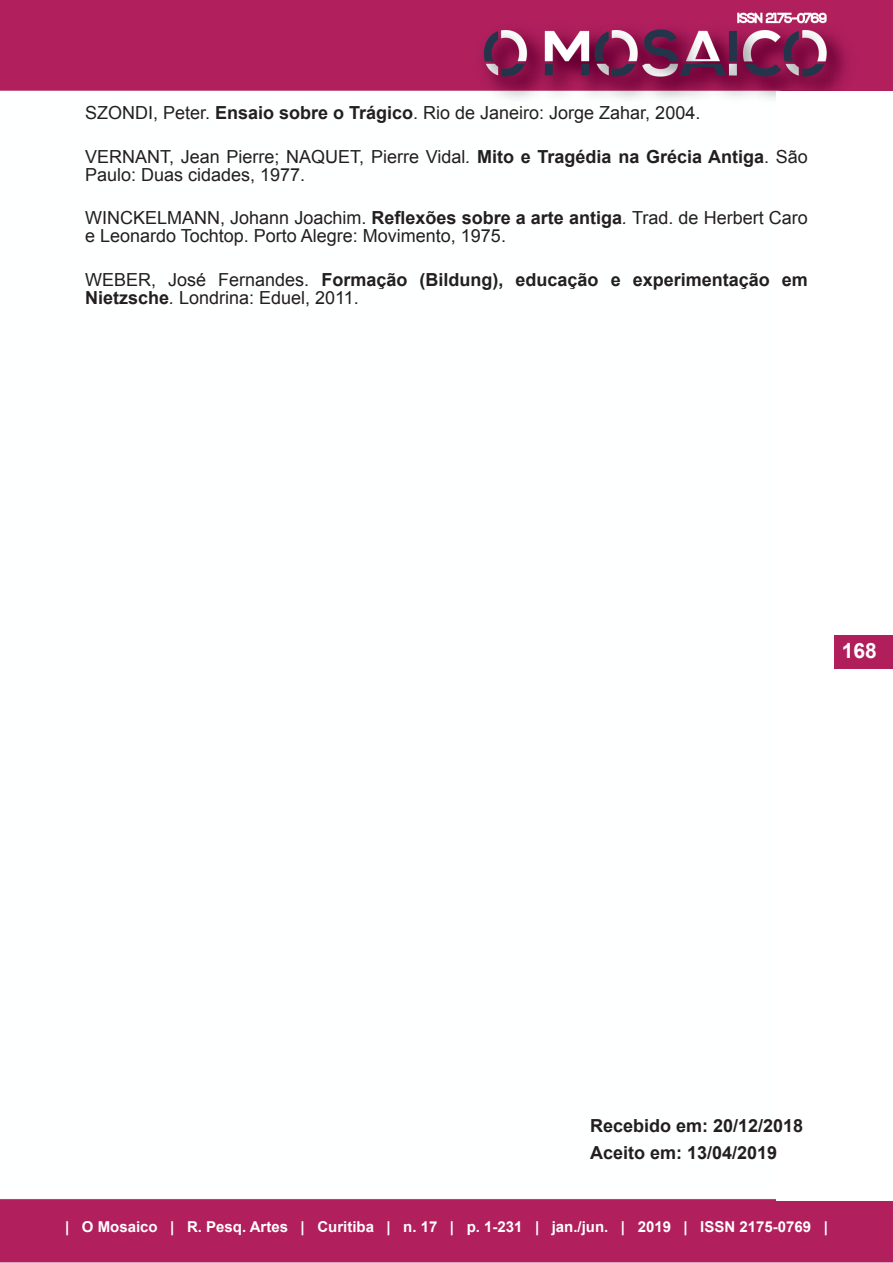
<style>
.page{position:relative;width:893px;height:1263px;background:#fff}
.page>*{position:absolute;margin:0;border:0;box-sizing:border-box;transform-origin:0 0}
.t1{font:700 21px "Arial";color:#fff}
.referencias{font:18px/18px "Arial";color:#231f20}
.referencias-2{font:700 18px/18px "Arial";color:#231f20}
.Título_3{font:700 18px "Arial";color:#231f20}
.t2{font:700 15px "Arial";color:#fff}
.s1{font-weight:700}
.s2{font-style:italic}
.s3{font-weight:400}
.s4{font-weight:400;font-style:italic}
</style>
<div class="page">
<img style="left:0;top:0;width:893px;height:1263px">
<div style="left:777px;top:92px;width:116px;height:1109px;background:#fff"></div>
<div style="left:834px;top:635px;width:59px;height:33px;background:#b01f5c"></div>
<p class="referencias" style="left:85px;top:104px;width:617px">SZONDI, Peter. <span class="s1">Ensaio sobre o Trágico</span>. Rio de Janeiro: Jorge Zahar, 2004.</p>
<p class="referencias" style="left:85px;top:148px;width:724px">VERNANT, Jean Pierre; NAQUET, Pierre Vidal<span class="s2">.</span> <span class="s1">Mito e Tragédia na Grécia Antiga</span>. São<br>Paulo: Duas cidades, 1977.</p>
<p class="referencias" style="left:85px;top:209px;width:724px">WINCKELMANN, Johann Joachim. <span class="s1">Reflexões sobre a arte antiga</span><span class="s2">.</span> Trad. de Herbert Caro e Leonardo Tochtop. Porto Alegre: Movimento, 1975.</p>
<p class="referencias-2" style="left:85px;top:271px;width:724px"><span class="s3">WEBER, José Fernandes.</span> Formação (Bildung), educação e experimentação em<br>Nietzsche<span class="s4">.</span> <span class="s3">Londrina: Eduel, 2011.</span></p>
<p class="t1" style="left:842px;top:636px;width:37px">168</p>
<p class="Título_3" style="left:590px;top:1113px;width:215px">Recebido em: 20/12/2018</p>
<p class="Título_3" style="left:590px;top:1140px;width:189px">Aceito em: 13/04/2019</p>
<p class="t2" style="left:65px;top:1217px;width:764px">| O Mosaico | R. Pesq. Artes | Curitiba | n. 17 | p. 1-231 | jan./jun. | 2019 | ISSN 2175-0769 |</p>
</div>
